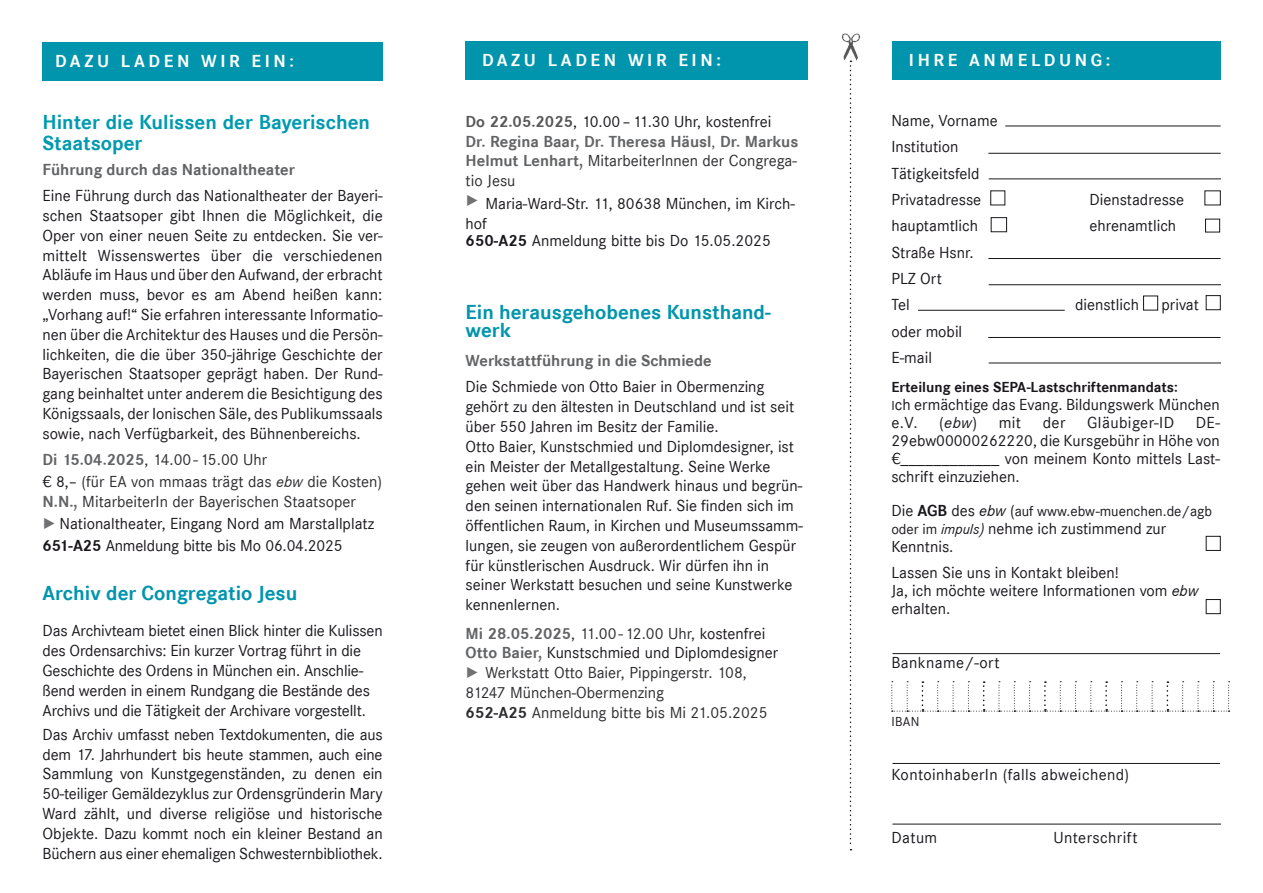
<style>
.page{position:relative;width:1263px;height:893px;background:#fff}
.page>*{position:absolute;margin:0;border:0;box-sizing:border-box;transform-origin:0 0}
._01_vorspann_fliess{font:700 21px/21px "Corporate S";color:#009ab0}
._01_PTitel_Kultur{font:700 21px/18px "Corporate S Dem";color:#0095ac}
._01_PTitel_Kultur-2{font:700 21px "Corporate S";color:#0095ac}
.t1{font:700 18px "Corporate S";letter-spacing:.2em;color:#fff}
._05a_Text{font:16.5px/19.8px "Corporate S";color:#1a171c;text-align:justify}
._01_PTitel_Kultur-3{font:16.5px/19.8px "Corporate S";color:#1a171c}
._05_Text__Abstand_na{font:16.5px/19.8px "Corporate S";letter-spacing:-.01em;color:#1a171c;text-align:justify}
.PText_libü{font:16.5px/18px "Corporate S";color:#1a171c}
.Überschrift{font:16.5px/19.8px "Corporate S";letter-spacing:-.01em;color:#1a171c}
.Fliestext{font:16.5px/19.8px "Corporate S";color:#2d2c2f}
.N_Anmeldung{font:16.5px "Corporate S";color:#1a171c}
.Fliestext-2{font:700 16.5px/19.8px "Corporate S";color:#626365}
._01_vorspann_fliess-2{font:16.5px/19.8px "Corporate S";color:#2d2c2f}
._01_vorspann_fliess-3{font:16.5px "Corporate S";color:#1a171c}
.Fliestext-3{font:16.5px/19.8px "Corporate S";color:#1a171c}
.PText_libü-2{font:16.5px "Corporate S";letter-spacing:.025em;color:#1a171c}
._05a_Text-2{font:700 16.5px "Corporate S";color:#626365}
.PText_libü-3{font:italic 16.5px "Corporate S";color:#1a171c}
.PText_libü-4{font:700 15px "Corporate S";color:#1a171c}
.PText_libü-5{font:15px "Corporate S";color:#1a171c}
.PText_libü-6{font:13.5px "Corporate S";color:#1a171c}
.s1{font-weight:700;color:#626365}
.s2{color:#1a171c}
.s3{font-style:italic}
.s4{font-size:25.5px;color:#707173}
.s5{font-weight:700}
.s6{color:#58585a}
.s7{font-weight:400;color:#1a171c}
.s8{font-weight:400;color:#58585a}
.s9{font-weight:400;color:#2d2c2f}
.s10{font-size:13.5px}
.s11{font-style:normal}
.s12{font-size:16.5px}
.s13{font-weight:700;font-size:16.5px}
.s14{font-style:italic;font-size:16.5px}
.s15{font-size:15px}
.s16{font-style:italic;font-size:15px}
</style>
<div class="page">
<div style="left:43px;top:43px;width:340px;height:38px;background:#0095ac"></div>
<div style="left:466px;top:41px;width:342px;height:39px;background:#0095ac"></div>
<div style="left:892px;top:41px;width:328px;height:39px;background:#0095ac"></div>
<svg style="left:850px;top:66px;width:1px;height:784px"></svg>
<img style="left:842px;top:33px;width:18px;height:33px">
<div style="left:990px;top:190px;width:15px;height:15px;border:1px solid #1a171c"></div>
<div style="left:991px;top:217px;width:16px;height:15px;border:1px solid #1a171c"></div>
<div style="left:1205px;top:219px;width:15px;height:13px;border:1px solid #1a171c"></div>
<div style="left:1143px;top:296px;width:15px;height:14px;border:1px solid #1a171c"></div>
<div style="left:1206px;top:295px;width:15px;height:15px;border:1px solid #1a171c"></div>
<svg style="left:891px;top:681px;width:338px;height:31px"></svg>
<hr style="left:1005px;top:126px;width:216px;height:1px;background:#1a171c">
<hr style="left:918px;top:310px;width:147px;height:1px;background:#1a171c">
<hr style="left:988px;top:153px;width:233px;height:1px;background:#1a171c">
<hr style="left:989px;top:178px;width:232px;height:1px;background:#1a171c">
<hr style="left:988px;top:258px;width:233px;height:1px;background:#1a171c">
<hr style="left:989px;top:284px;width:232px;height:1px;background:#1a171c">
<hr style="left:988px;top:337px;width:232px;height:1px;background:#1a171c">
<hr style="left:989px;top:363px;width:232px;height:1px;background:#1a171c">
<hr style="left:892px;top:653px;width:328px;height:1px;background:#1a171c">
<hr style="left:892px;top:763px;width:328px;height:1px;background:#1a171c">
<hr style="left:892px;top:824px;width:329px;height:1px;background:#1a171c">
<div style="left:1206px;top:536px;width:15px;height:15px;border:1px solid #1a171c"></div>
<div style="left:1206px;top:599px;width:15px;height:15px;border:1px solid #1a171c"></div>
<p class="t1" style="left:55px;top:51px;width:240px">DAZU LADEN WIR EIN:</p>
<p class="t1" style="left:482px;top:50px;width:240px">DAZU LADEN WIR EIN:</p>
<p class="t1" style="left:909px;top:50px;width:203px">IHRE ANMELDUNG:</p>
<p class="_01_vorspann_fliess" style="left:43px;top:112px;width:329px">Hinter die Kulissen der Bayerischen<br>Staatsoper</p>
<p class="_05a_Text-2" style="left:43px;top:160px;width:254px">Führung durch das Nationaltheater</p>
<p class="_05a_Text" style="left:43px;top:186px;width:342px">Eine Führung durch das Nationaltheater der Bayeri&shy;schen Staatsoper gibt Ihnen die Möglichkeit, die Oper von einer neuen Seite zu entdecken. Sie ver&shy;mittelt Wissenswertes über die verschiedenen Abläufe im Haus und über den Aufwand, der erbracht werden muss, bevor es am Abend heißen kann: „Vorhang auf!“ Sie erfahren interessante Informatio&shy;nen über die Architektur des Hauses und die Persön&shy;lichkeiten, die die über 350-jährige Geschichte der Bayerischen Staatsoper geprägt haben. Der Rund&shy;gang beinhaltet unter anderem die Besichtigung des Königssaals, der Ionischen Säle, des Publikumssaals sowie, nach Verfügbarkeit, des Bühnenbereichs.</p>
<p class="_01_vorspann_fliess-2" style="left:43px;top:450px;width:226px"><span class="s1">Di 15.04.2025</span>, 14.00-15.00 Uhr</p>
<p class="_01_vorspann_fliess-2" style="left:43px;top:472px;width:341px"><span class="s2">€ 8,–</span> (für EA von mmaas trägt das <span class="s3">ebw</span> die Kosten)<br><span class="s1">N.N.,</span> MitarbeiterIn der Bayerischen Staatsoper</p>
<p class="_01_vorspann_fliess-3" style="left:43px;top:514px;width:333px"><span class="s4">▸</span> Nationaltheater, Eingang Nord am Marstallplatz</p>
<p class="_01_vorspann_fliess-3" style="left:43px;top:536px;width:302px"><span class="s5">651-A25</span> Anmeldung bitte bis Mo 06.04.2025</p>
<p class="_01_PTitel_Kultur-2" style="left:43px;top:581px;width:256px">Archiv der Congregatio Jesu</p>
<p class="Überschrift" style="left:43px;top:621px;width:342px">Das Archivteam bietet einen Blick hinter die Kulissen des Ordensarchivs: Ein kurzer Vortrag führt in die Geschichte des Ordens in München ein. Anschlie&shy;ßend werden in einem Rundgang die Bestände des Archivs und die Tätigkeit der Archivare vorgestellt.</p>
<p class="_05_Text__Abstand_na" style="left:43px;top:724px;width:342px">Das Archiv umfasst neben Textdokumenten, die aus dem 17. Jahrhundert bis heute stammen, auch eine Sammlung von Kunstgegenständen, zu denen ein 50-teiliger Gemäldezyklus zur Ordensgründerin Mary Ward zählt, und diverse religiöse und historische Objekte. Dazu kommt noch ein kleiner Bestand an Büchern aus einer ehemaligen Schwesternbibliothek.</p>
<p class="Fliestext-2" style="left:466px;top:112px;width:334px"><span class="s6">Do 22.05.2025</span><span class="s7">, 10.00–11.30 Uhr, kostenfrei<br></span>Dr. Regina Baar, Dr. Theresa Häusl<span class="s8">,</span> Dr. Markus Helmut Lenhart, <span class="s9">MitarbeiterInnen der Congrega&shy;tio Jesu</span></p>
<p class="Fliestext-3" style="left:466px;top:194px;width:331px"><span class="s4">▸</span> Maria-Ward-Str. 11, 80638 München, im Kirch&shy;hof</p>
<p class="Fliestext-3" style="left:466px;top:230px;width:307px"><span class="s5">650-A25</span> Anmeldung bitte bis Do 15.05.2025</p>
<p class="_01_PTitel_Kultur" style="left:466px;top:303px;width:306px">Ein herausgehobenes Kunsthand&shy;werk</p>
<p class="_05a_Text-2" style="left:466px;top:351px;width:248px">Werkstattführung in die Schmiede</p>
<p class="_01_PTitel_Kultur-3" style="left:466px;top:377px;width:339px">Die Schmiede von Otto Baier in Obermenzing gehört zu den ältesten in Deutschland und ist seit über 550 Jahren im Besitz der Familie.<br>Otto Baier, Kunstschmied und Diplomdesigner, ist ein Meister der Metallgestaltung. Seine Werke gehen weit über das Handwerk hinaus und begrün&shy;den seinen internationalen Ruf. Sie finden sich im öffentlichen Raum, in Kirchen und Museumssamm&shy;lungen, sie zeugen von außerordentlichem Gespür für künstlerischen Ausdruck. Wir dürfen ihn in seiner Werkstatt besuchen und seine Kunstwerke kennenlernen.</p>
<p class="Fliestext" style="left:466px;top:623px;width:314px"><span class="s1">Mi 28.05.2025</span>, 11.00-12.00 Uhr, <span class="s2">kostenfrei </span><span class="s1">Otto Baier,</span> <span class="s2">Kunstschmied und Diplomdesigner </span><span class="s4">▸</span> Werkstatt Otto Baier, Pippingerstr. 108, 81247 München-Obermenzing<br><span class="s5">652-A25</span> Anmeldung bitte bis Mi 21.05.2025</p>
<p class="N_Anmeldung" style="left:891px;top:111px;width:108px">Name, Vorname</p>
<p class="N_Anmeldung" style="left:891px;top:137px;width:69px">Institution</p>
<p class="N_Anmeldung" style="left:891px;top:164px;width:90px">Tätigkeitsfeld</p>
<p class="N_Anmeldung" style="left:891px;top:190px;width:91px">Privatadresse</p>
<p class="N_Anmeldung" style="left:1089px;top:190px;width:96px">Dienstadresse</p>
<p class="N_Anmeldung" style="left:891px;top:216px;width:88px">hauptamtlich</p>
<p class="N_Anmeldung" style="left:1089px;top:216px;width:88px">ehrenamtlich</p>
<p class="N_Anmeldung" style="left:891px;top:243px;width:84px">Straße Hsnr.</p>
<p class="N_Anmeldung" style="left:891px;top:269px;width:52px">PLZ Ort</p>
<p class="N_Anmeldung" style="left:891px;top:296px;width:20px">Tel</p>
<p class="N_Anmeldung" style="left:1075px;top:296px;width:65px">dienstlich</p>
<p class="N_Anmeldung" style="left:1161px;top:296px;width:39px">privat</p>
<p class="N_Anmeldung" style="left:891px;top:322px;width:72px">oder mobil</p>
<p class="N_Anmeldung" style="left:891px;top:348px;width:42px">E-mail</p>
<p class="PText_libü-4" style="left:891px;top:378px;width:288px">Erteilung eines SEPA-Lastschriftenmandats:</p>
<p class="PText_libü" style="left:891px;top:395px;width:330px"><span class="s10">I</span>ch ermächtige das Evang. Bildungswerk München e.V.</p>
<p class="PText_libü-3" style="left:939px;top:413px;width:39px"><span class="s11">(</span>ebw<span class="s11">)</span></p>
<p class="PText_libü" style="left:999px;top:413px;width:24px">mit</p>
<p class="PText_libü" style="left:1043px;top:413px;width:24px">der</p>
<p class="PText_libü-2" style="left:1087px;top:413px;width:89px">Gläubiger-ID</p>
<p class="PText_libü" style="left:891px;top:413px;width:330px;text-align:justify;text-indent:304px">DE-29ebw00000262220, die Kursgebühr in Höhe von €____________ von meinem Konto mittels Last&shy;schrift einzuziehen.</p>
<p class="PText_libü-5" style="left:891px;top:502px;width:322px"><span class="s12">Die</span> <span class="s13">AGB</span> <span class="s12">des</span> <span class="s14">ebw</span> <span class="s12">(</span>auf www.ebw-muenchen.de/agb</p>
<p class="PText_libü" style="left:891px;top:519px;width:276px"><span class="s15">oder im</span> <span class="s16">impuls</span><span class="s3">)</span> nehme ich zustimmend zur<br>Kenntnis.</p>
<p class="PText_libü" style="left:891px;top:564px;width:308px">Lassen Sie uns in Kontakt bleiben!<br>Ja, ich möchte weitere Informationen vom <span class="s3">ebw </span>erhalten.</p>
<p class="PText_libü-2" style="left:891px;top:653px;width:110px">Bankname/-ort</p>
<p class="PText_libü-6" style="left:891px;top:714px;width:29px">IBAN</p>
<p class="PText_libü-2" style="left:891px;top:765px;width:239px">KontoinhaberIn (falls abweichend)</p>
<p class="PText_libü" style="left:891px;top:828px;width:47px">Datum</p>
<p class="PText_libü-2" style="left:1053px;top:828px;width:86px">Unterschrift</p>
</div>
